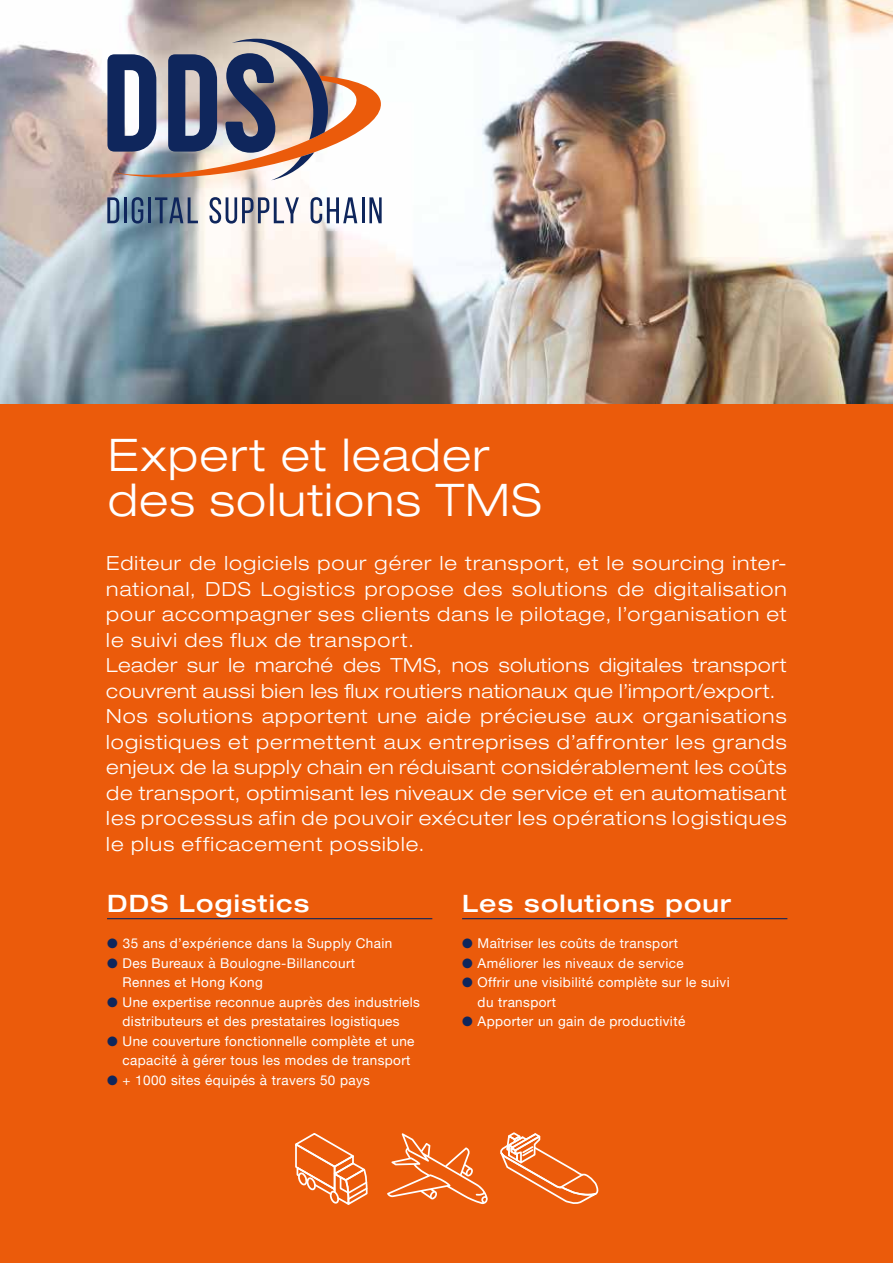
<style>
.page{position:relative;width:893px;height:1263px;background:#fff}
.page>*{position:absolute;margin:0;border:0;box-sizing:border-box;transform-origin:0 0}
.t1{font:300 expanded 45px/45px "Helvetica Neue";letter-spacing:.03em;color:#fff}
.t2{font:500 expanded 24px "Helvetica Neue";letter-spacing:.05em;color:#fff}
.t3{font:300 expanded 19.5px/25.5px "Helvetica Neue";letter-spacing:.055em;color:#fff}
.t4{font:13.5px/19.5px "Helvetica Neue";letter-spacing:.03em;color:#fff}
.s1{color:#0f265c}
</style>
<div class="page">
<div style="left:0;top:404px;width:893px;height:859px;background:#eb5b0b"></div>
<img style="left:0;top:0;width:893px;height:404px">
<hr style="left:107px;top:918px;width:325px;height:1px;background:#0f265c">
<hr style="left:462px;top:918px;width:325px;height:1px;background:#0f265c">
<svg style="left:387px;top:1133px;width:101px;height:71px"></svg>
<svg style="left:295px;top:1133px;width:73px;height:72px"></svg>
<svg style="left:500px;top:1132px;width:99px;height:72px"></svg>
<svg style="left:107px;top:197px;width:12px;height:26px"></svg>
<hr style="left:124px;top:197px;width:3px;height:26px;background:#0f265c">
<svg style="left:132px;top:197px;width:11px;height:27px"></svg>
<hr style="left:148px;top:197px;width:3px;height:26px;background:#0f265c">
<svg style="left:155px;top:197px;width:43px;height:26px"></svg>
<svg style="left:209px;top:197px;width:90px;height:27px"></svg>
<svg style="left:311px;top:197px;width:46px;height:27px"></svg>
<hr style="left:362px;top:197px;width:2px;height:26px;background:#0f265c">
<svg style="left:369px;top:197px;width:13px;height:26px"></svg>
<img style="left:107px;top:39px;width:278px;height:141px">
<h1 class="t1" style="left:108px;top:437px;width:435px">Expert et leader des solutions TMS</h1>
<p class="t3" style="left:106px;top:552px;width:682px">Editeur de logiciels pour gérer le transport, et le sourcing inter&shy;national, DDS Logistics propose des solutions de digitalisation pour accompagner ses clients dans le pilotage, l’organisation et le suivi des flux de transport.<br>Leader sur le marché des TMS, nos solutions digitales transport couvrent aussi bien les flux routiers nationaux que l’import/export.<br>Nos solutions apportent une aide précieuse aux organisations logistiques et permettent aux entreprises d’affronter les grands enjeux de la supply chain en réduisant considérablement les coûts de transport, optimisant les niveaux de service et en automatisant les processus afin de pouvoir exécuter les opérations logistiques le plus efficacement possible.</p>
<p class="t2" style="left:107px;top:894px;width:204px">DDS Logistics</p>
<p class="t4" style="left:107px;top:935px;width:287px"><span class="s1">●</span> 35 ans d’expérience dans la Supply Chain</p>
<p class="t4" style="left:123px;top:954px;width:234px;text-indent:-16px"><span class="s1">●</span> Des Bureaux à Boulogne-Billancourt<br>Rennes et Hong Kong</p>
<p class="t4" style="left:107px;top:993px;width:314px;text-align:center"><span class="s1">●</span> Une expertise reconnue auprès des industriels distributeurs et des prestataires logistiques</p>
<p class="t4" style="left:107px;top:1032px;width:309px;text-align:right"><span class="s1">●</span> Une couverture fonctionnelle complète et une capacité à gérer tous les modes de transport</p>
<p class="t4" style="left:107px;top:1071px;width:264px"><span class="s1">●</span> + 1000 sites équipés à travers 50 pays</p>
<p class="t2" style="left:462px;top:894px;width:271px">Les solutions pour</p>
<p class="t4" style="left:462px;top:935px;width:217px"><span class="s1">●</span> Maîtriser les coûts de transport</p>
<p class="t4" style="left:462px;top:954px;width:223px"><span class="s1">●</span> Améliorer les niveaux de service</p>
<p class="t4" style="left:478px;top:974px;width:254px;text-indent:-16px"><span class="s1">●</span> Offrir une visibilité complète sur le suivi du transport</p>
<p class="t4" style="left:462px;top:1013px;width:225px"><span class="s1">●</span> Apporter un gain de productivité</p>
</div>
